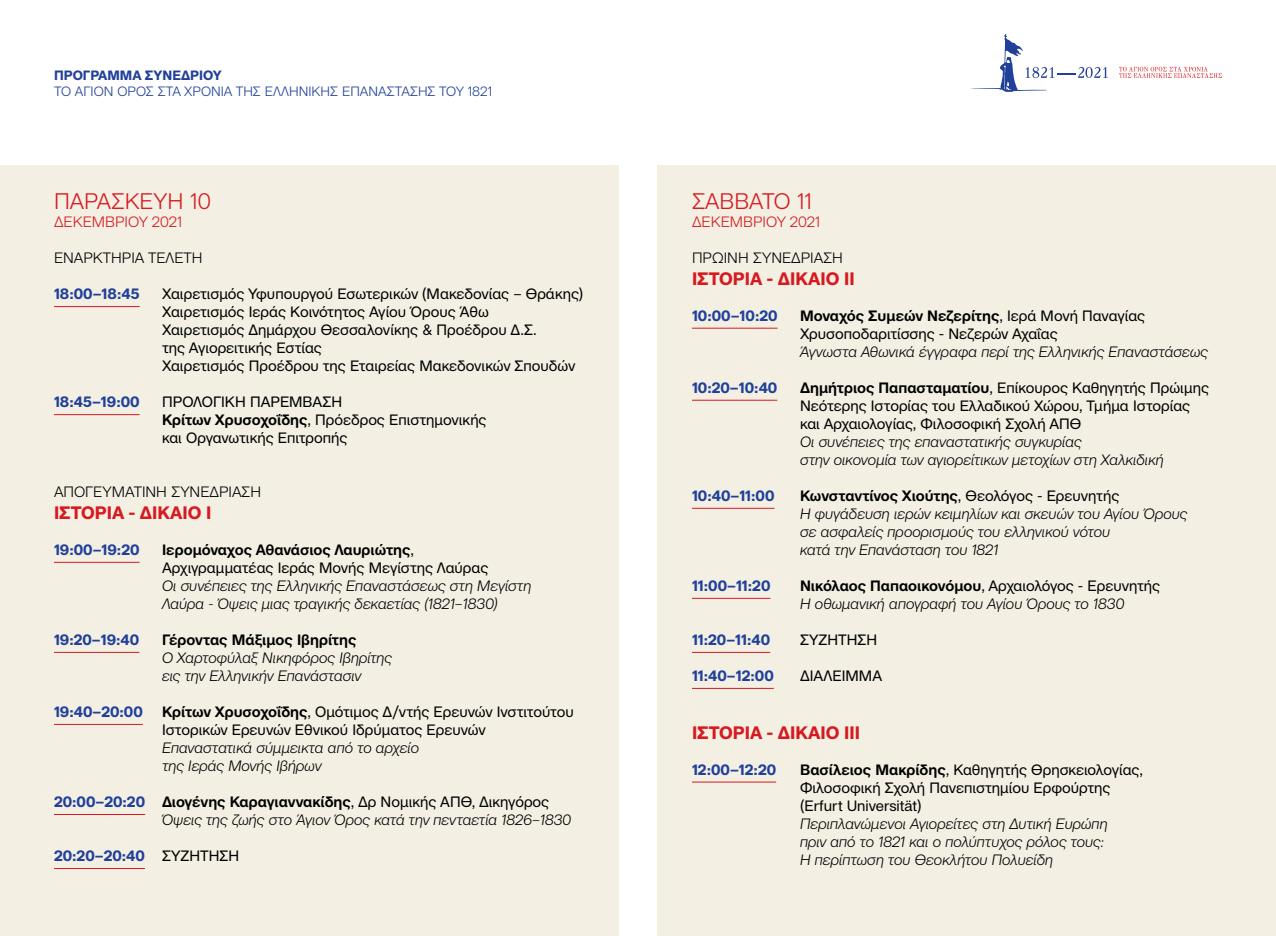
<style>
.page{position:relative;width:1276px;height:936px;background:#fff}
.page>*{position:absolute;margin:0;border:0;box-sizing:border-box;transform-origin:0 0}
.t1{font:300 22.5px "CF Mod Grotesk";color:#d71920}
.t2{font:700 18px "CF Mod Grotesk";color:#d71920}
.t3{font:italic 300 15px/18px "CF Mod Grotesk";letter-spacing:-.01em;color:#000}
.t4{font:15px/18px "CF Mod Grotesk";color:#000}
.t5{font:700 15px "CF Mod Grotesk";color:#21409a}
.t6{font:300 15px "CF Mod Grotesk";color:#000}
.t7{font:300 15px "CF Mod Grotesk";color:#d71920}
.t8{font:600 15px "CF Mod Grotesk";color:#000}
.t9{font:300 13.5px "CF Mod Grotesk";color:#21409a}
.t10{font:700 13.5px "CF Mod Grotesk";color:#21409a}
.s1{font-weight:600}
.s2{font-weight:700;font-style:normal;color:#21409a}
.s3{font-weight:600;font-style:normal}
.s4{font-weight:400;font-style:normal}
.s5{font-weight:400;color:#000}
</style>
<div class="page">
<div style="left:0;top:166px;width:619px;height:769px;background:#f3f0e3"></div>
<div style="left:657px;top:166px;width:619px;height:769px;background:#f3f0e3"></div>
<hr style="left:692px;top:328px;width:85px;height:1px;background:#d71920">
<hr style="left:692px;top:400px;width:85px;height:1px;background:#d71920">
<hr style="left:692px;top:508px;width:82px;height:1px;background:#d71920">
<hr style="left:692px;top:598px;width:78px;height:1px;background:#d71920">
<hr style="left:692px;top:652px;width:78px;height:1px;background:#d71920">
<hr style="left:692px;top:688px;width:82px;height:1px;background:#d71920">
<hr style="left:692px;top:781px;width:84px;height:1px;background:#d71920">
<hr style="left:54px;top:306px;width:86px;height:1px;background:#d71920">
<hr style="left:54px;top:414px;width:86px;height:1px;background:#d71920">
<hr style="left:54px;top:562px;width:86px;height:1px;background:#d71920">
<hr style="left:54px;top:652px;width:85px;height:1px;background:#d71920">
<hr style="left:54px;top:724px;width:89px;height:1px;background:#d71920">
<hr style="left:54px;top:814px;width:91px;height:1px;background:#d71920">
<hr style="left:54px;top:868px;width:91px;height:1px;background:#d71920">
<svg style="left:1119px;top:67px;width:103px;height:11px"></svg>
<svg style="left:970px;top:34px;width:137px;height:58px"></svg>
<p class="t10" style="left:54px;top:67px;width:169px">ΠΡΟΓΡΑΜΜΑ ΣΥΝΕΔΡΙΟΥ</p>
<p class="t9" style="left:54px;top:84px;width:440px">ΤΟ ΑΓΙΟΝ ΟΡΟΣ ΣΤΑ ΧΡΟΝΙΑ ΤΗΣ ΕΛΛΗΝΙΚΗΣ ΕΠΑΝΑΣΤΑΣΗΣ TOY 1821</p>
<h1 class="t1" style="left:54px;top:188px;width:158px">ΠΑΡΑΣΚΕΥΗ 10</h1>
<p class="t7" style="left:54px;top:213px;width:130px">ΔΕΚΕΜΒΡΙΟΥ 2021</p>
<p class="t6" style="left:54px;top:249px;width:150px">ΕΝΑΡΚΤΗΡΙΑ ΤΕΛΕΤΗ</p>
<p class="t5" style="left:54px;top:285px;width:87px">18:00–18:45</p>
<p class="t4" style="left:162px;top:285px;width:423px">Χαιρετισμός Υφυπουργού Εσωτερικών (Μακεδονίας – Θράκης)<br>Χαιρετισμός Ιεράς Κοινότητος Αγίου Όρους Άθω<br>Χαιρετισμός Δημάρχου Θεσσαλονίκης &amp; Προέδρου Δ.Σ.<br>της Αγιορειτικής Εστίας<br>Χαιρετισμός Προέδρου της Εταιρείας Μακεδονικών Σπουδών</p>
<p class="t5" style="left:54px;top:393px;width:87px">18:45–19:00</p>
<p class="t4" style="left:162px;top:393px;width:326px">ΠΡΟΛΟΓΙΚΗ ΠΑΡΕΜΒΑΣΗ<br><span class="s1">Κρίτων Χρυσοχοΐδης</span>, Πρόεδρος Επιστημονικής και Οργανωτικής Επιτροπής</p>
<p class="t6" style="left:54px;top:483px;width:209px">ΑΠΟΓΕΥΜΑΤΙΝΗ ΣΥΝΕΔΡΙΑΣΗ</p>
<p class="t2" style="left:54px;top:502px;width:159px">ΙΣΤΟΡΙΑ - ΔΙΚΑΙΟ I</p>
<p class="t5" style="left:54px;top:541px;width:87px">19:00–19:20</p>
<p class="t4" style="left:162px;top:540px;width:328px"><span class="s1">Ιερομόναχος Αθανάσιος Λαυριώτης</span>,<br>Αρχιγραμματέας Ιεράς Μονής Μεγίστης Λαύρας</p>
<p class="t3" style="left:162px;top:576px;width:371px">Οι συνέπειες της Ελληνικής Επαναστάσεως στη Μεγίστη<br>Λαύρα - Όψεις μιας τραγικής δεκαετίας (1821–1830)</p>
<p class="t5" style="left:54px;top:631px;width:87px">19:20–19:40</p>
<p class="t8" style="left:162px;top:631px;width:196px">Γέροντας Μάξιμος Ιβηρίτης</p>
<p class="t3" style="left:162px;top:648px;width:232px">Ο Χαρτοφύλαξ Νικηφόρος Ιβηρίτης εις την Ελληνικήν Επανάστασιν</p>
<p class="t5" style="left:54px;top:703px;width:90px">19:40–20:00</p>
<p class="t4" style="left:162px;top:702px;width:413px"><span class="s1">Κρίτων Χρυσοχοΐδης</span>, Ομότιμος Δ/ντής Ερευνών Ινστιτούτου<br>Ιστορικών Ερευνών Εθνικού Ιδρύματος Ερευνών</p>
<p class="t3" style="left:162px;top:738px;width:259px">Επαναστατικά σύμμεικτα από το αρχείο της Ιεράς Μονής Ιβήρων</p>
<p class="t3" style="left:162px;top:792px;width:411px;text-indent:-108px"><span class="s2">20:00–20:20</span> <span class="s3">Διογένης Καραγιαννακίδης</span><span class="s4">, Δρ Νομικής ΑΠΘ, Δικηγόρος<br></span>Όψεις της ζωής στο Άγιον Όρος κατά την πενταετία 1826–1830</p>
<p class="t5" style="left:54px;top:847px;width:187px">20:20–20:40 <span class="s5">ΣΥΖΗΤΗΣΗ</span></p>
<h1 class="t1" style="left:692px;top:188px;width:121px">ΣΑΒΒΑΤΟ 11</h1>
<p class="t7" style="left:692px;top:213px;width:130px">ΔΕΚΕΜΒΡΙΟΥ 2021</p>
<p class="t6" style="left:692px;top:249px;width:152px">ΠΡΩΙΝΗ ΣΥΝΕΔΡΙΑΣΗ</p>
<p class="t2" style="left:692px;top:268px;width:164px">ΙΣΤΟΡΙΑ - ΔΙΚΑΙΟ II</p>
<p class="t5" style="left:692px;top:307px;width:87px">10:00–10:20</p>
<p class="t4" style="left:800px;top:306px;width:346px"><span class="s1">Μοναχός Συμεών Νεζερίτης</span>, Ιερά Μονή Παναγίας<br>Χρυσοποδαριτίσσης - Νεζερών Αχαΐας</p>
<p class="t3" style="left:800px;top:342px;width:410px">Άγνωστα Αθωνικά έγγραφα περί της Ελληνικής Επαναστάσεως</p>
<p class="t5" style="left:692px;top:379px;width:87px">10:20–10:40</p>
<p class="t4" style="left:800px;top:378px;width:410px"><span class="s1">Δημήτριος Παπασταματίου</span>, Επίκουρος Καθηγητής Πρώιμης<br>Νεότερης Ιστορίας του Ελλαδικού Χώρου, Τμήμα Ιστορίας και Αρχαιολογίας, Φιλοσοφική Σχολή ΑΠΘ</p>
<p class="t3" style="left:800px;top:432px;width:365px">Οι συνέπειες της επαναστατικής συγκυρίας<br>στην οικονομία των αγιορείτικων μετοχίων στη Χαλκιδική</p>
<p class="t5" style="left:692px;top:487px;width:84px">10:40–11:00</p>
<p class="t3" style="left:800px;top:486px;width:389px"><span class="s3">Κωνσταντίνος Χιούτης</span><span class="s4">, Θεολόγος - Ερευνητής<br></span>Η φυγάδευση ιερών κειμηλίων και σκευών του Αγίου Όρους σε ασφαλείς προορισμούς του ελληνικού νότου<br>κατά την Επανάσταση του 1821</p>
<p class="t5" style="left:692px;top:577px;width:80px">11:00–11:20</p>
<p class="t3" style="left:800px;top:576px;width:362px"><span class="s3">Νικόλαος Παπαοικονόμου</span><span class="s4">, Αρχαιολόγος - Ερευνητής<br></span>Η οθωμανική απογραφή του Αγίου Όρους το 1830</p>
<p class="t5" style="left:692px;top:631px;width:80px">11:20–11:40</p>
<p class="t4" style="left:800px;top:630px;width:79px">ΣΥΖΗΤΗΣΗ</p>
<p class="t5" style="left:692px;top:667px;width:83px">11:40–12:00</p>
<p class="t4" style="left:800px;top:666px;width:84px">ΔΙΑΛΕΙΜΜΑ</p>
<p class="t2" style="left:692px;top:721px;width:170px">ΙΣΤΟΡΙΑ - ΔΙΚΑΙΟ III</p>
<p class="t5" style="left:692px;top:760px;width:86px">12:00–12:20</p>
<p class="t4" style="left:800px;top:760px;width:344px"><span class="s1">Βασίλειος Μακρίδης</span>, Καθηγητής Θρησκειολογίας,<br>Φιλοσοφική Σχολή Πανεπιστημίου Ερφούρτης (Erfurt Universität)</p>
<p class="t3" style="left:800px;top:814px;width:309px">Περιπλανώμενοι Αγιορείτες στη Δυτική Ευρώπη πριν από το 1821 και ο πολύπτυχος ρόλος τους:<br>Η περίπτωση του Θεοκλήτου Πολυείδη</p>
</div>
